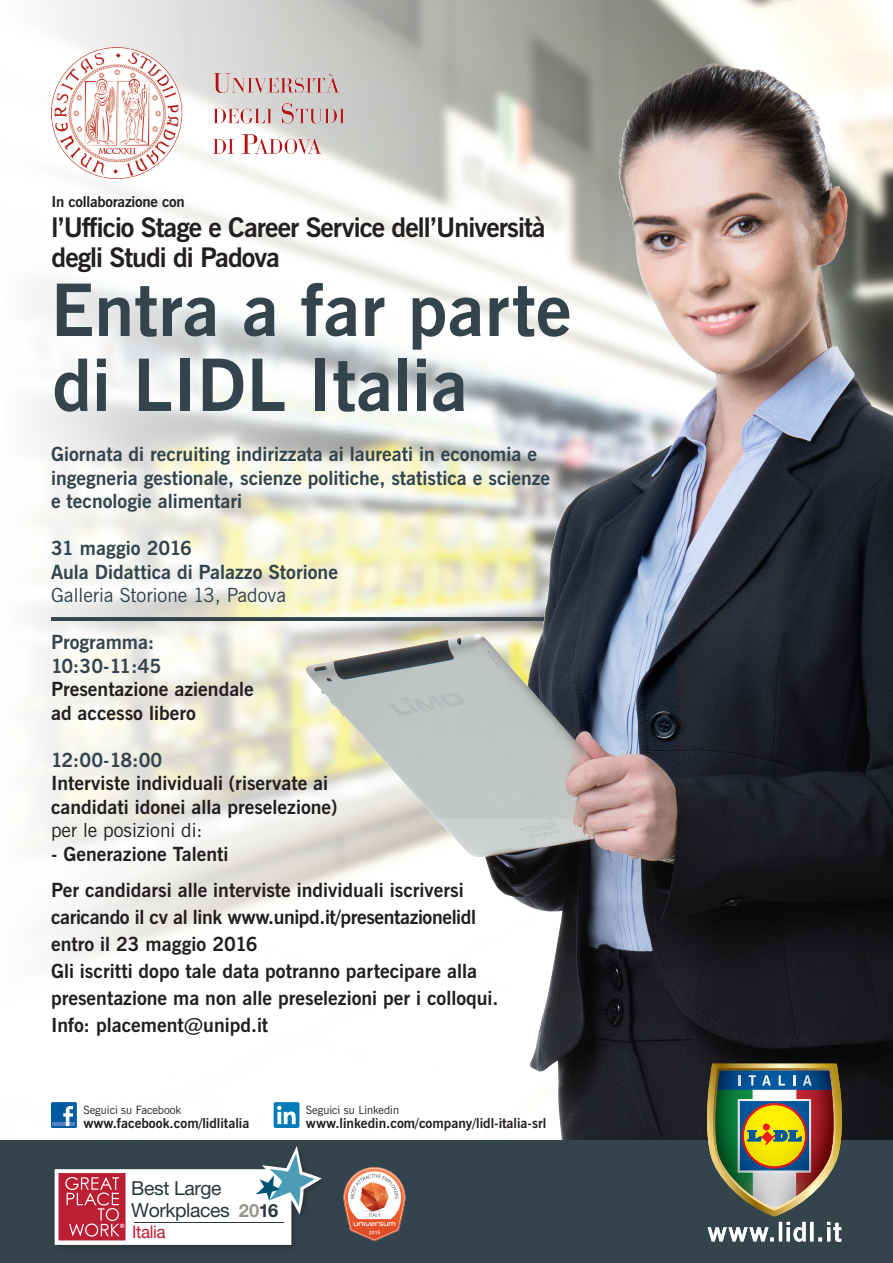
<style>
.page{position:relative;width:893px;height:1263px;background:#fff}
.page>*{position:absolute;margin:0;border:0;box-sizing:border-box;transform-origin:0 0}
.t1{font:72px/75px "News Gothic Bd BT";letter-spacing:.005em;color:#33444d}
.t2{font:27px/30px "News Gothic Bd BT";letter-spacing:-.035em;color:#231f20}
.Fließtext{font:19.5px/27px "News Gothic Bd BT";color:#231f20}
.Fließtext-2{font:19.5px/23.5px "News Gothic Bd BT";color:#33444d}
.Fließtext-3{font:19.5px "News Gothic BT";color:#33444d}
.Fließtext-4{font:19.5px "News Gothic BT";color:#231f20}
.t3{font:19.35px/21.9px "Helvetica Neue LT Std";letter-spacing:-.02em;color:#2a373d}
.t4{font:17.4px "Helvetica Neue LT Std";letter-spacing:-.025em;color:#ba1f33}
.t5{font:15px "News Gothic Bd BT";letter-spacing:-.015em;color:#231f20}
.Copytext{font:13.65px "News Gothic Bd BT";color:#231f20}
.Copytext-2{font:11.4px "News Gothic BT";color:#231f20}
.s1{font-weight:700;font-size:18.3px;color:#969890}
.s2{font-weight:700;font-size:18.3px}
</style>
<div class="page">
<img style="left:0;top:0;width:893px;height:1141px">
<img style="left:619px;top:63px;width:94px;height:137px">
<div style="left:0;top:1141px;width:893px;height:122px;background:#33444d"></div>
<svg style="left:708px;top:1222px;width:133px;height:20px"></svg>
<img style="left:707px;top:1064px;width:135px;height:152px">
<img style="left:54px;top:1169px;width:239px;height:79px">
<svg style="left:55px;top:1146px;width:267px;height:99px"></svg>
<div style="left:274px;top:1102px;width:25px;height:26px;background:#007bb6;border-radius:2px"></div>
<svg style="left:277px;top:1106px;width:19px;height:18px"></svg>
<div style="left:51px;top:1102px;width:26px;height:26px;background:#015aa2"></div>
<hr style="left:53px;top:1122px;width:22px;height:4px;background:#5183c3">
<svg style="left:63px;top:1106px;width:10px;height:20px"></svg>
<svg style="left:51px;top:617px;width:503px;height:4px;background:#36474f"></svg>
<img style="left:562px;top:438px;width:114px;height:77px">
<img style="left:343px;top:1167px;width:63px;height:75px">
<img style="left:51px;top:47px;width:294px;height:131px">
<p class="t5" style="left:51px;top:192px;width:135px">In collaborazione con</p>
<p class="t2" style="left:51px;top:213px;width:496px">l’Ufficio Stage e Career Service dell’Università degli Studi di Padova</p>
<p class="t1" style="left:51px;top:275px;width:522px">Entra a far parte di LIDL Italia</p>
<p class="Fließtext-2" style="left:51px;top:443px;width:501px">Giornata di recruiting indirizzata ai laureati in economia e ingegneria gestionale, scienze politiche, statistica e scienze e tecnologie alimentari</p>
<p class="Fließtext-2" style="left:51px;top:537px;width:143px">31 maggio 2016</p>
<p class="Fließtext-2" style="left:51px;top:561px;width:288px">Aula Didattica di Palazzo Storione</p>
<p class="Fließtext-3" style="left:51px;top:583px;width:237px">Galleria Storione 13, Padova</p>
<p class="Fließtext-2" style="left:51px;top:631px;width:105px">Programma:</p>
<p class="Fließtext-2" style="left:51px;top:655px;width:112px">10:30-11:45</p>
<p class="Fließtext" style="left:51px;top:676px;width:204px">Presentazione aziendale</p>
<p class="Fließtext" style="left:51px;top:700px;width:146px">ad accesso libero</p>
<p class="Fließtext-2" style="left:51px;top:749px;width:113px">12:00-18:00</p>
<p class="Fließtext" style="left:51px;top:772px;width:288px;line-height:23.5px">Interviste individuali (riservate ai candidati idonei alla preselezione)</p>
<p class="Fließtext-4" style="left:51px;top:818px;width:153px">per le posizioni di:</p>
<p class="Fließtext" style="left:51px;top:841px;width:179px">- Generazione Talenti</p>
<p class="Fließtext" style="left:51px;top:877px;width:427px">Per candidarsi alle interviste individuali iscriversi caricando il cv al link www.unipd.it/presentazionelidl entro il 23 maggio 2016</p>
<p class="Fließtext" style="left:51px;top:958px;width:449px">Gli iscritti dopo tale data potranno partecipare alla presentazione ma non alle preselezioni per i colloqui.</p>
<p class="Fließtext" style="left:51px;top:1012px;width:219px">Info: placement@unipd.it</p>
<p class="Copytext-2" style="left:83px;top:1103px;width:99px">Seguici su Facebook</p>
<p class="Copytext" style="left:83px;top:1114px;width:167px">www.facebook.com/lidlitalia</p>
<p class="t3" style="left:131px;top:1176px;width:148px">Best Large<br>Workplaces <span class="s1">20</span><span class="s2">16</span></p>
<p class="t4" style="left:132px;top:1222px;width:35px">Italia</p>
<p class="Copytext-2" style="left:306px;top:1103px;width:95px">Seguici su Linkedin</p>
<p class="Copytext" style="left:306px;top:1114px;width:242px">www.linkedin.com/company/lidl-italia-srl</p>
</div>
